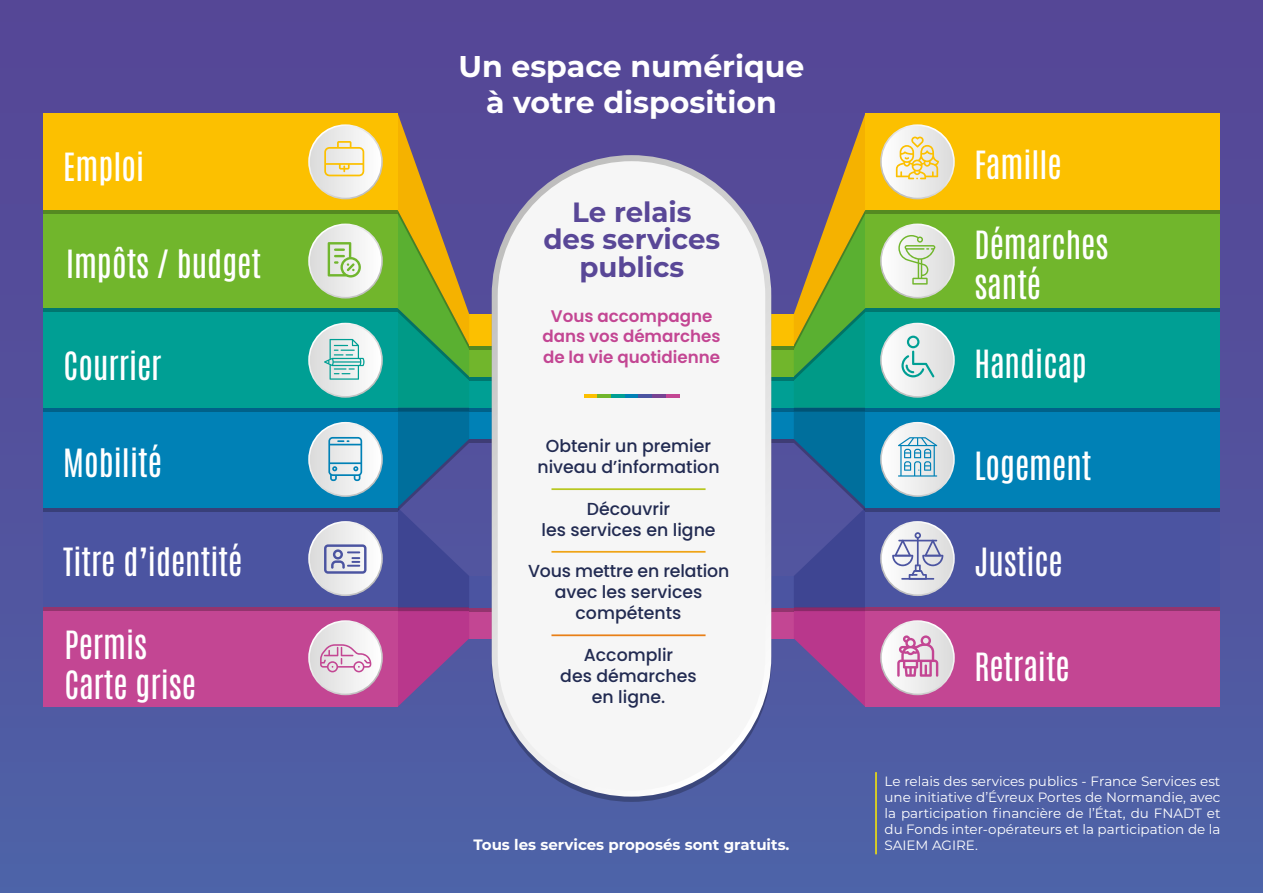
<style>
.page{position:relative;width:1263px;height:893px;background:#fff}
.page>*{position:absolute;margin:0;border:0;box-sizing:border-box;transform-origin:0 0}
.t1{font:33px/39.6px "Antonio";color:#fff}
.t2{font:700 30px/36px "Montserrat";color:#fff;text-align:center}
.t3{font:700 27.9px/27.9px "Montserrat";color:#594797;text-align:center}
.t4{font:500 17.4px/20.9px "Poppins";color:#222b52;text-align:center}
.t5{font:600 16.8px/20.1px "Poppins";color:#c34693;text-align:center}
.t6{font:700 15px "Montserrat";color:#fff}
.t7{font:13.5px/16.2px "Montserrat";color:#fff;text-align:justify}
</style>
<div class="page">
<div style="left:0;top:0;width:1263px;height:893px;background:linear-gradient(to bottom,#564495,#4e61a6)"></div>
<hr style="left:875px;top:773px;width:2px;height:81px;background:#ffed00">
<div style="left:469px;top:607px;width:115px;height:31px;background:#c34693"></div>
<div style="left:43px;top:607px;width:354px;height:100px;background:#c34693"></div>
<svg style="left:469px;top:607px;width:20px;height:4px"></svg>
<div style="left:43px;top:511px;width:354px;height:100px;background:#93346e"></div>
<div style="left:469px;top:576px;width:115px;height:31px;background:#4b54a1"></div>
<div style="left:43px;top:507px;width:354px;height:100px;background:#4b54a1"></div>
<div style="left:469px;top:412px;width:115px;height:31px;background:#3e3c75"></div>
<div style="left:43px;top:412px;width:354px;height:99px;background:linear-gradient(to right,#383f79,#383f79)"></div>
<div style="left:469px;top:408px;width:115px;height:31px;background:#0081b6"></div>
<div style="left:43px;top:408px;width:354px;height:99px;background:#0081b6"></div>
<div style="left:469px;top:380px;width:115px;height:32px;background:#006189"></div>
<div style="left:43px;top:312px;width:354px;height:100px;background:#006189"></div>
<div style="left:469px;top:377px;width:115px;height:31px;background:#009f94"></div>
<div style="left:43px;top:308px;width:354px;height:100px;background:#009f94"></div>
<div style="left:43px;top:214px;width:354px;height:98px;background:#00776f"></div>
<div style="left:469px;top:345px;width:115px;height:32px;background:#71b62c"></div>
<div style="left:43px;top:210px;width:354px;height:98px;background:#71b62c"></div>
<svg style="left:469px;top:345px;width:20px;height:4px"></svg>
<div style="left:43px;top:117px;width:354px;height:97px;background:#558921"></div>
<div style="left:469px;top:314px;width:115px;height:31px;background:#fcc000"></div>
<svg style="left:397px;top:113px;width:72px;height:594px;background:#5b6c79"></svg>
<div style="left:43px;top:113px;width:354px;height:97px;background:#fcc000"></div>
<svg style="left:309px;top:423px;width:73px;height:73px;background:#ebebec"></svg>
<div style="left:308px;top:422px;width:75px;height:75px;border:2px solid #fff;border-radius:50%"></div>
<svg style="left:309px;top:324px;width:73px;height:73px;background:#ececec"></svg>
<div style="left:308px;top:323px;width:75px;height:75px;border:2px solid #fff;border-radius:50%"></div>
<svg style="left:309px;top:224px;width:73px;height:74px;background:#ebeceb"></svg>
<div style="left:308px;top:224px;width:75px;height:75px;border:2px solid #fff;border-radius:50%"></div>
<svg style="left:309px;top:125px;width:73px;height:74px;background:#ececea"></svg>
<div style="left:308px;top:124px;width:75px;height:75px;border:2px solid #fff;border-radius:50%"></div>
<div style="left:309px;top:621px;width:73px;height:73px;background:linear-gradient(to right,#ddd,#fcfcfc);border-radius:37px"></div>
<div style="left:308px;top:620px;width:75px;height:75px;border:2px solid #fff;border-radius:50%"></div>
<div style="left:309px;top:522px;width:73px;height:73px;background:linear-gradient(to right,#ddd,#fcfcfc);border-radius:37px"></div>
<div style="left:308px;top:521px;width:75px;height:75px;border:2px solid #fff;border-radius:50%"></div>
<div style="left:678px;top:607px;width:116px;height:31px;background:#c34693"></div>
<div style="left:865px;top:607px;width:355px;height:100px;background:#c34693"></div>
<svg style="left:774px;top:607px;width:20px;height:4px"></svg>
<div style="left:865px;top:511px;width:355px;height:100px;background:#93346e"></div>
<div style="left:678px;top:576px;width:116px;height:31px;background:#4b54a1"></div>
<div style="left:865px;top:507px;width:355px;height:100px;background:#4b54a1"></div>
<div style="left:678px;top:412px;width:116px;height:31px;background:#3e3c75"></div>
<div style="left:865px;top:412px;width:355px;height:99px;background:linear-gradient(to right,#383f79,#383f79)"></div>
<div style="left:678px;top:408px;width:116px;height:31px;background:#0081b6"></div>
<div style="left:865px;top:408px;width:355px;height:99px;background:#0081b6"></div>
<div style="left:678px;top:380px;width:116px;height:32px;background:#006189"></div>
<div style="left:865px;top:312px;width:355px;height:100px;background:#006189"></div>
<div style="left:678px;top:377px;width:116px;height:31px;background:#009f94"></div>
<div style="left:865px;top:308px;width:355px;height:100px;background:#009f94"></div>
<div style="left:865px;top:214px;width:355px;height:98px;background:#00776f"></div>
<div style="left:678px;top:345px;width:116px;height:32px;background:#71b62c"></div>
<div style="left:865px;top:210px;width:355px;height:98px;background:#71b62c"></div>
<svg style="left:774px;top:345px;width:20px;height:4px"></svg>
<div style="left:865px;top:117px;width:355px;height:97px;background:#558921"></div>
<div style="left:678px;top:314px;width:116px;height:31px;background:#fcc000"></div>
<svg style="left:794px;top:113px;width:71px;height:594px;background:#5b6b79"></svg>
<div style="left:865px;top:113px;width:355px;height:97px;background:#fcc000"></div>
<div style="left:881px;top:423px;width:73px;height:73px;background:linear-gradient(to right,#fdfdfd,#ddd);border-radius:37px"></div>
<div style="left:880px;top:422px;width:75px;height:75px;border:2px solid #fff;border-radius:50%"></div>
<svg style="left:881px;top:324px;width:73px;height:73px;background:#ececec"></svg>
<div style="left:880px;top:323px;width:75px;height:75px;border:2px solid #fff;border-radius:50%"></div>
<svg style="left:881px;top:224px;width:73px;height:74px;background:#ebebeb"></svg>
<div style="left:880px;top:224px;width:75px;height:75px;border:2px solid #fff;border-radius:50%"></div>
<svg style="left:881px;top:125px;width:73px;height:74px;background:#ececeb"></svg>
<div style="left:880px;top:124px;width:75px;height:75px;border:2px solid #fff;border-radius:50%"></div>
<div style="left:881px;top:621px;width:73px;height:73px;background:linear-gradient(to right,#fdfdfd,#ddd);border-radius:37px"></div>
<div style="left:880px;top:620px;width:75px;height:75px;border:2px solid #fff;border-radius:50%"></div>
<svg style="left:324px;top:141px;width:40px;height:35px"></svg>
<svg style="left:881px;top:522px;width:73px;height:73px;background:#ececec"></svg>
<div style="left:880px;top:521px;width:75px;height:75px;border:2px solid #fff;border-radius:50%"></div>
<svg style="left:489px;top:152px;width:285px;height:648px"></svg>
<svg style="left:584px;top:394px;width:13px;height:3px"></svg>
<hr style="left:611px;top:394px;width:14px;height:3px;background:#009f94">
<hr style="left:597px;top:394px;width:14px;height:3px;background:#71b62c">
<svg style="left:625px;top:394px;width:13px;height:3px"></svg>
<hr style="left:638px;top:394px;width:14px;height:3px;background:#4b54a1">
<hr style="left:652px;top:394px;width:14px;height:3px;background:#774393">
<svg style="left:666px;top:394px;width:13px;height:3px"></svg>
<svg style="left:898px;top:437px;width:39px;height:40px;background:#a6cddc"></svg>
<svg style="left:897px;top:635px;width:41px;height:42px"></svg>
<svg style="left:324px;top:339px;width:41px;height:41px;background:#b2d9d6"></svg>
<svg style="left:328px;top:242px;width:33px;height:36px"></svg>
<svg style="left:901px;top:336px;width:33px;height:41px"></svg>
<svg style="left:896px;top:137px;width:43px;height:42px"></svg>
<svg style="left:324px;top:544px;width:42px;height:30px"></svg>
<svg style="left:320px;top:644px;width:51px;height:28px"></svg>
<svg style="left:328px;top:437px;width:34px;height:44px"></svg>
<svg style="left:892px;top:532px;width:51px;height:48px;background:#c8cadb"></svg>
<svg style="left:898px;top:235px;width:37px;height:50px;background:#d5e2c7"></svg>
<hr style="left:551px;top:488px;width:154px;height:2px;background:#b8c720">
<hr style="left:551px;top:551px;width:154px;height:2px;background:#efa416">
<hr style="left:551px;top:634px;width:154px;height:2px;background:#e87f17">
<h1 class="t1" style="left:63px;top:148px;width:82px">Emploi</h1>
<h1 class="t1" style="left:66px;top:245px;width:196px">Impôts / budget</h1>
<h1 class="t1" style="left:64px;top:346px;width:99px">Courrier</h1>
<h1 class="t1" style="left:63px;top:444px;width:100px">Mobilité</h1>
<h1 class="t1" style="left:63px;top:543px;width:180px">Titre d’identité</h1>
<h1 class="t1" style="left:64px;top:626px;width:133px">Permis<br>Carte grise</h1>
<h2 class="t2" style="left:459px;top:46px;width:347px">Un espace numérique à votre disposition</h2>
<h3 class="t3" style="left:543px;top:196px;width:178px">Le relais des services publics</h3>
<p class="t5" style="left:543px;top:306px;width:180px">Vous accompagne dans vos démarches de la vie quotidienne</p>
<h1 class="t1" style="left:974px;top:146px;width:89px">Famille</h1>
<h1 class="t1" style="left:974px;top:226px;width:135px">Démarches santé</h1>
<h1 class="t1" style="left:974px;top:345px;width:114px">Handicap</h1>
<p class="t4" style="left:537px;top:436px;width:184px">Obtenir un premier niveau d’information</p>
<p class="t4" style="left:541px;top:498px;width:176px">Découvrir<br>les services en ligne</p>
<p class="t4" style="left:528px;top:561px;width:203px">Vous mettre en relation avec les services compétents</p>
<p class="t4" style="left:560px;top:644px;width:138px">Accomplir<br>des démarches en ligne.</p>
<h1 class="t1" style="left:974px;top:647px;width:97px">Retraite</h1>
<h1 class="t1" style="left:974px;top:446px;width:119px">Logement</h1>
<h1 class="t1" style="left:974px;top:543px;width:90px">Justice</h1>
<p class="t6" style="left:473px;top:834px;width:318px">Tous les services proposés sont gratuits.</p>
<p class="t7" style="left:884px;top:772px;width:337px">Le relais des services publics - France Services est une initiative d’Évreux Portes de Normandie, avec la participation financière de l’État, du FNADT et du Fonds inter-opérateurs et la participation de la SAIEM AGIRE.</p>
</div>
